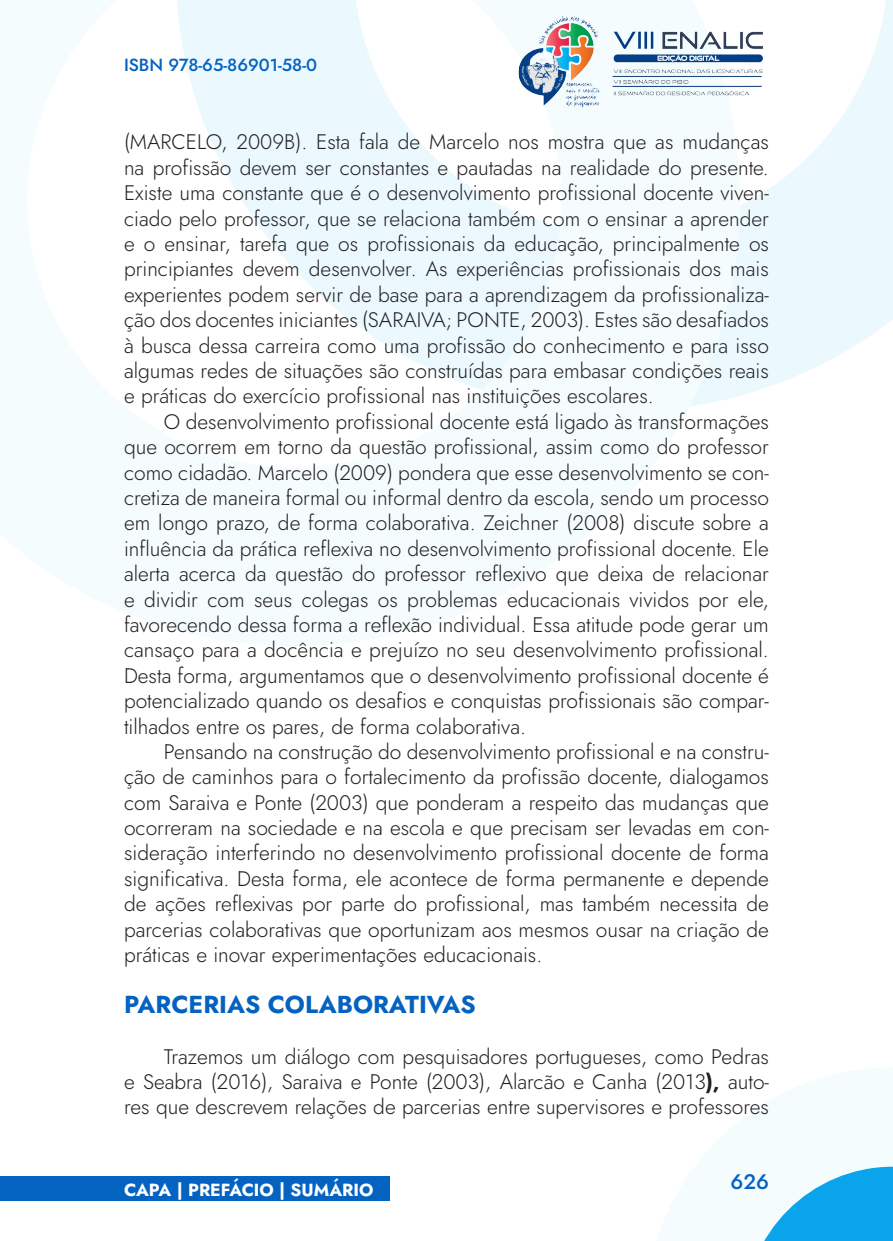
<style>
.page{position:relative;width:893px;height:1241px;background:#fff}
.page>*{position:absolute;margin:0;border:0;box-sizing:border-box;transform-origin:0 0}
._8_SUBTÍTULO{font:700 24.5px "Jost";color:#0462c1}
._5_CORPO{font:300 21px/25.4px "Jost";color:#231f20;text-align:justify}
.t1{font:500 21px "Jost";color:#0462c1}
.t2{font:500 17.5px "Jost";color:#0462c1}
.t3{font:700 17.5px "Jost";color:#fff}
.s1{font-weight:700}
</style>
<div class="page">
<div style="left:0;top:1176px;width:389px;height:24px;background:#0462c1"></div>
<svg style="left:764px;top:1166px;width:129px;height:74px"></svg>
<svg style="left:788px;top:0;width:105px;height:379px;fill:#ebf9fe"></svg>
<svg style="left:177px;top:0;width:611px;height:407px"></svg>
<img style="left:516px;top:12px;width:88px;height:100px">
<img style="left:610px;top:25px;width:159px;height:74px">
<p class="t2" style="left:124px;top:53px;width:195px">ISBN 978-65-86901-58-0</p>
<p class="_5_CORPO" style="left:124px;top:130px;width:646px">(MARCELO, 2009B). Esta fala de Marcelo nos mostra que as mudanças na profissão devem ser constantes e pautadas na realidade do presente.<br>Existe uma constante que é o desenvolvimento profissional docente viven&shy;ciado pelo professor, que se relaciona também com o ensinar a aprender e o ensinar, tarefa que os profissionais da educação, principalmente os principiantes devem desenvolver. As experiências profissionais dos mais experientes podem servir de base para a aprendizagem da profissionaliza&shy;ção dos docentes iniciantes (SARAIVA; PONTE, 2003). Estes são desafiados à busca dessa carreira como uma profissão do conhecimento e para isso algumas redes de situações são construídas para embasar condições reais e práticas do exercício profissional nas instituições escolares.</p>
<p class="_5_CORPO" style="left:124px;top:409px;width:646px;text-indent:40px">O desenvolvimento profissional docente está ligado às transformações que ocorrem em torno da questão profissional, assim como do professor como cidadão. Marcelo (2009) pondera que esse desenvolvimento se con&shy;cretiza de maneira formal ou informal dentro da escola, sendo um processo em longo prazo, de forma colaborativa. Zeichner (2008) discute sobre a influência da prática reflexiva no desenvolvimento profissional docente. Ele alerta acerca da questão do professor reflexivo que deixa de relacionar e dividir com seus colegas os problemas educacionais vividos por ele, favorecendo dessa forma a reflexão individual. Essa atitude pode gerar um cansaço para a docência e prejuízo no seu desenvolvimento profissional.<br>Desta forma, argumentamos que o desenvolvimento profissional docente é potencializado quando os desafios e conquistas profissionais são compar&shy;tilhados entre os pares, de forma colaborativa.</p>
<p class="_5_CORPO" style="left:124px;top:739px;width:646px;text-indent:40px">Pensando na construção do desenvolvimento profissional e na constru&shy;ção de caminhos para o fortalecimento da profissão docente, dialogamos com Saraiva e Ponte (2003) que ponderam a respeito das mudanças que ocorreram na sociedade e na escola e que precisam ser levadas em con&shy;sideração interferindo no desenvolvimento profissional docente de forma significativa. Desta forma, ele acontece de forma permanente e depende de ações reflexivas por parte do profissional, mas também necessita de parcerias colaborativas que oportunizam aos mesmos ousar na criação de práticas e inovar experimentações educacionais.</p>
<p class="_8_SUBTÍTULO" style="left:124px;top:987px;width:353px">PARCERIAS COLABORATIVAS</p>
<p class="_5_CORPO" style="left:124px;top:1043px;width:646px;text-indent:40px">Trazemos um diálogo com pesquisadores portugueses, como Pedras e Seabra (2016), Saraiva e Ponte (2003), Alarcão e Canha (2013<span class="s1">),</span> auto&shy;res que descrevem relações de parcerias entre supervisores e professores</p>
<p class="t3" style="left:124px;top:1177px;width:251px">CAPA | PREFÁCIO | SUMÁRIO</p>
<p class="t1" style="left:730px;top:1167px;width:40px">626</p>
</div>
